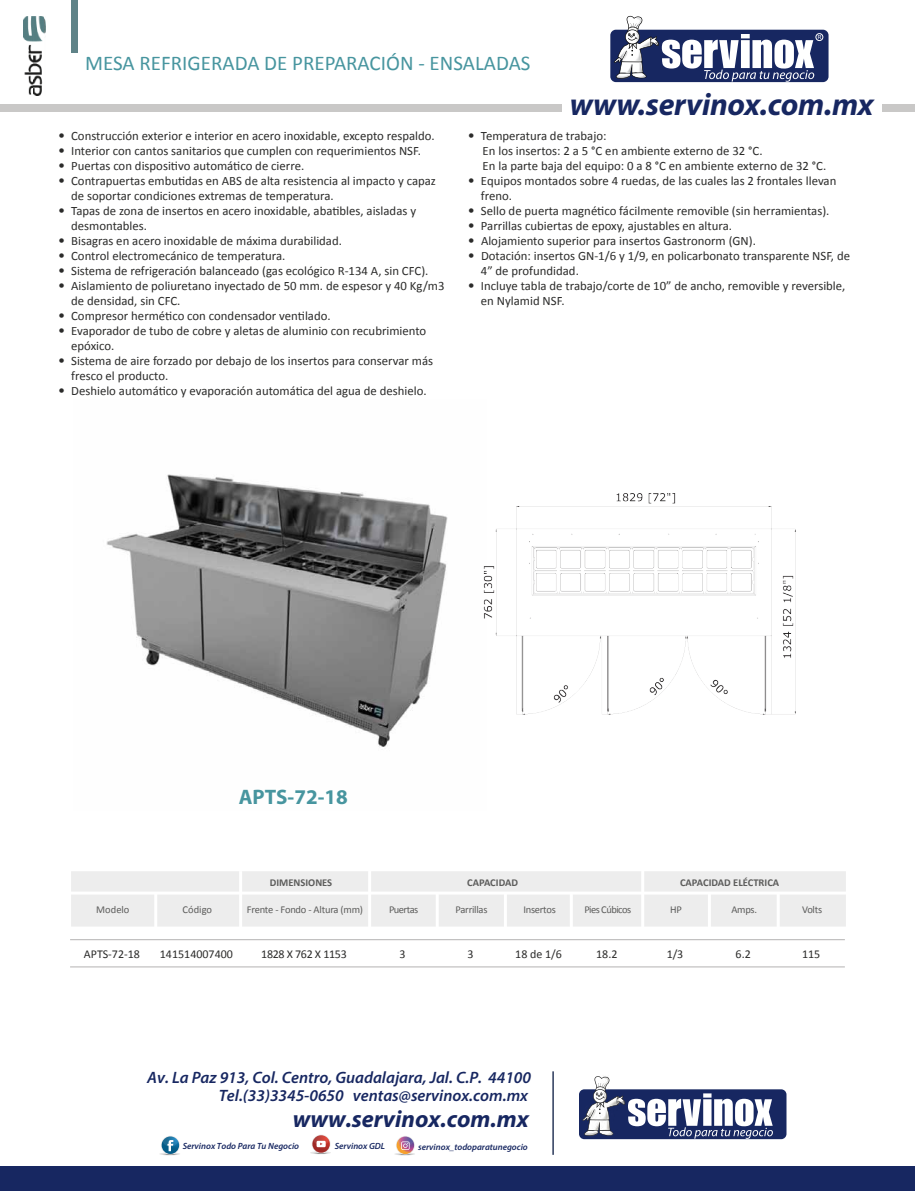
<style>
.page{position:relative;width:915px;height:1191px;background:#fff}
.page>*{position:absolute;margin:0;border:0;box-sizing:border-box;transform-origin:0 0}
.t1{font:italic 700 31.5px "Myriad Pro";letter-spacing:-.01em;color:#172761}
.t2{font:italic 700 24px "Myriad Pro";color:#172761}
.t3{font:21px "Calibri";color:#47959f}
.t4{font:700 21px "Myriad Pro";color:#47959f}
.t5{font:italic 600 16.5px/18px "Myriad Pro";color:#172761;text-align:right}
.t6{font:12.75px/15px "Calibri";color:#2b2b2a}
.t7{font:12px "Calibri";color:#2b2b2a}
.t8{font:12px "Calibri";letter-spacing:-.025em;color:#2b2b2a}
.t9{font:10.5px "Calibri";letter-spacing:-.025em;color:#5c5c5b}
.t10{font:700 10.5px "Calibri";color:#5c5c5b}
.t11{font:10.5px "Calibri";letter-spacing:-.05em;color:#5c5c5b}
.t12{font:italic 600 9px "Myriad Pro";color:#172761}
.s1{font-family:"Frutiger LT Std";font-weight:300}
</style>
<div class="page">
<img style="left:106px;top:474px;width:342px;height:273px">
<div style="left:71px;top:871px;width:774px;height:55px;background:#ededed"></div>
<hr style="left:70px;top:966px;width:774px;height:1px;background:#b4b3b3">
<hr style="left:70px;top:939px;width:774px;height:1px;background:#b4b3b3">
<hr style="left:64px;top:891px;width:784px;height:3px;background:#fff">
<hr style="left:239px;top:871px;width:3px;height:56px;background:#fff">
<hr style="left:154px;top:893px;width:3px;height:34px;background:#fff">
<hr style="left:435px;top:892px;width:3px;height:35px;background:#fff">
<hr style="left:368px;top:870px;width:3px;height:57px;background:#fff">
<hr style="left:776px;top:893px;width:3px;height:34px;background:#fff">
<hr style="left:707px;top:893px;width:3px;height:34px;background:#fff">
<hr style="left:641px;top:870px;width:3px;height:57px;background:#fff">
<hr style="left:569px;top:893px;width:3px;height:34px;background:#fff">
<hr style="left:503px;top:892px;width:3px;height:35px;background:#fff">
<img style="left:483px;top:493px;width:313px;height:222px">
<div style="left:71px;top:0;width:7px;height:52px;background:#5f8388"></div>
<div style="left:0;top:1166px;width:914px;height:25px;background:#172761"></div>
<div style="left:578px;top:1089px;width:208px;height:50px;background:#172761;border-radius:5px"></div>
<img style="left:578px;top:1105px;width:1px;height:16px">
<img style="left:578px;top:1121px;width:4px;height:18px">
<svg style="left:582px;top:1076px;width:190px;height:62px"></svg>
<hr style="left:394px;top:1152px;width:21px;height:3px;background:#1d1d1d;border-radius:50%">
<svg style="left:396px;top:1136px;width:18px;height:18px"></svg>
<hr style="left:159px;top:1152px;width:21px;height:3px;background:#1d1d1d;border-radius:50%">
<svg style="left:161px;top:1135px;width:19px;height:19px"></svg>
<svg style="left:162px;top:1136px;width:17px;height:18px"></svg>
<hr style="left:310px;top:1151px;width:21px;height:3px;background:#1d1d1d;border-radius:50%">
<svg style="left:312px;top:1135px;width:18px;height:17px"></svg>
<hr style="left:552px;top:1071px;width:1px;height:83px;background:#2b3a5b">
<div style="left:0;top:104px;width:561px;height:7px;background:#c9c8c7"></div>
<div style="left:882px;top:104px;width:32px;height:7px;background:#c9c8c7"></div>
<div style="left:610px;top:30px;width:218px;height:52px;background:#172761;border-radius:6px"></div>
<img style="left:610px;top:47px;width:1px;height:16px">
<img style="left:610px;top:63px;width:3px;height:19px">
<svg style="left:613px;top:15px;width:208px;height:67px"></svg>
<div style="left:815px;top:33px;width:7px;height:8px;border:1px solid #fff;border-radius:50%"></div>
<img style="left:24px;top:17px;width:22px;height:79px">
<h3 class="t3" style="left:85px;top:50px;width:446px">MESA REFRIGERADA DE PREPARACIÓN - ENSALADAS</h3>
<h1 class="t1" style="left:569px;top:83px;width:305px">www.servinox.com.mx</h1>
<p class="t6" style="left:58px;top:128px;width:378px"><span class="s1">•</span> Construcción exterior e interior en acero inoxidable, excepto respaldo.</p>
<p class="t6" style="left:58px;top:143px;width:364px"><span class="s1">•</span> Interior con cantos sanitarios que cumplen con requerimientos NSF.</p>
<p class="t6" style="left:58px;top:158px;width:247px"><span class="s1">•</span> Puertas con dispositivo automático de cierre.</p>
<p class="t6" style="left:71px;top:173px;width:366px;text-indent:-13px"><span class="s1">•</span> Contrapuertas embutidas en ABS de alta resistencia al impacto y capaz de soportar condiciones extremas de temperatura.</p>
<p class="t6" style="left:71px;top:203px;width:346px;text-indent:-13px"><span class="s1">•</span> Tapas de zona de insertos en acero inoxidable, abatibles, aisladas y desmontables.</p>
<p class="t6" style="left:58px;top:233px;width:285px"><span class="s1">•</span> Bisagras en acero inoxidable de máxima durabilidad.</p>
<p class="t6" style="left:58px;top:248px;width:228px"><span class="s1">•</span> Control electromecánico de temperatura.</p>
<p class="t6" style="left:58px;top:263px;width:371px"><span class="s1">•</span> Sistema de refrigeración balanceado (gas ecológico R-134 A, sin CFC).</p>
<p class="t6" style="left:71px;top:278px;width:375px;text-indent:-13px"><span class="s1">•</span> Aislamiento de poliuretano inyectado de 50 mm. de espesor y 40 Kg/m3 de densidad, sin CFC.</p>
<p class="t6" style="left:58px;top:308px;width:274px"><span class="s1">•</span> Compresor hermético con condensador ventilado.</p>
<p class="t6" style="left:71px;top:323px;width:356px;text-indent:-13px"><span class="s1">•</span> Evaporador de tubo de cobre y aletas de aluminio con recubrimiento epóxico.</p>
<p class="t6" style="left:71px;top:353px;width:363px;text-indent:-13px"><span class="s1">•</span> Sistema de aire forzado por debajo de los insertos para conservar más fresco el producto.</p>
<p class="t6" style="left:58px;top:383px;width:370px"><span class="s1">•</span> Deshielo automático y evaporación automática del agua de deshielo.</p>
<p class="t6" style="left:482px;top:128px;width:345px;text-indent:-14px"><span class="s1">•</span> Temperatura de trabajo:<br>En los insertos: 2 a 5 °C en ambiente externo de 32 °C.<br>En la parte baja del equipo: 0 a 8 °C en ambiente externo de 32 °C.</p>
<p class="t6" style="left:481px;top:173px;width:357px;text-indent:-13px"><span class="s1">•</span> Equipos montados sobre 4 ruedas, de las cuales las 2 frontales llevan freno.</p>
<p class="t6" style="left:468px;top:203px;width:362px"><span class="s1">•</span> Sello de puerta magnético fácilmente removible (sin herramientas).</p>
<p class="t6" style="left:468px;top:218px;width:265px"><span class="s1">•</span> Parrillas cubiertas de epoxy, ajustables en altura.</p>
<p class="t6" style="left:468px;top:233px;width:289px"><span class="s1">•</span> Alojamiento superior para insertos Gastronorm (GN).</p>
<p class="t6" style="left:480px;top:248px;width:370px;text-indent:-13px"><span class="s1">•</span> Dotación: insertos GN-1/6 y 1/9, en policarbonato transparente NSF, de<br>4” de profundidad.</p>
<p class="t6" style="left:480px;top:279px;width:366px;text-indent:-13px"><span class="s1">•</span> Incluye tabla de trabajo/corte de 10” de ancho, removible y reversible, en Nylamid NSF.</p>
<h3 class="t4" style="left:238px;top:783px;width:110px">APTS-72-18</h3>
<p class="t10" style="left:270px;top:875px;width:64px">DIMENSIONES</p>
<p class="t10" style="left:467px;top:875px;width:52px">CAPACIDAD</p>
<p class="t10" style="left:679px;top:876px;width:101px">CAPACIDAD ELÉCTRICA</p>
<p class="t9" style="left:96px;top:903px;width:35px">Modelo</p>
<p class="t9" style="left:182px;top:903px;width:31px">Código</p>
<p class="t9" style="left:247px;top:903px;width:118px">Frente - Fondo - Altura (mm)</p>
<p class="t11" style="left:389px;top:903px;width:31px">Puertas</p>
<p class="t9" style="left:455px;top:903px;width:33px">Parrillas</p>
<p class="t9" style="left:523px;top:903px;width:34px">Insertos</p>
<p class="t11" style="left:584px;top:903px;width:48px">Pies Cúbicos</p>
<p class="t9" style="left:670px;top:903px;width:13px">HP</p>
<p class="t9" style="left:731px;top:903px;width:27px">Amps.</p>
<p class="t9" style="left:801px;top:903px;width:22px">Volts</p>
<p class="t7" style="left:84px;top:946px;width:58px">APTS-72-18</p>
<p class="t7" style="left:160px;top:946px;width:75px">141514007400</p>
<p class="t8" style="left:261px;top:946px;width:87px">1828 X 762 X 1153</p>
<p class="t7" style="left:399px;top:946px;width:8px">3</p>
<p class="t7" style="left:467px;top:946px;width:8px">3</p>
<p class="t7" style="left:515px;top:946px;width:48px">18 de 1/6</p>
<p class="t7" style="left:596px;top:946px;width:23px">18.2</p>
<p class="t7" style="left:666px;top:946px;width:18px">1/3</p>
<p class="t7" style="left:735px;top:946px;width:17px">6.2</p>
<p class="t7" style="left:801px;top:946px;width:20px">115</p>
<p class="t5" style="left:147px;top:1067px;width:385px">Av. La Paz 913, Col. Centro, Guadalajara, Jal. C.P. 44100<br>Tel.(33)3345-0650 ventas@servinox.com.mx</p>
<h2 class="t2" style="left:293px;top:1103px;width:237px">www.servinox.com.mx</h2>
<p class="t12" style="left:183px;top:1140px;width:118px">Servinox Todo Para Tu Negocio</p>
<p class="t12" style="left:335px;top:1140px;width:52px">Servinox GDL</p>
<p class="t12" style="left:418px;top:1141px;width:111px">servinox_todoparatunegocio</p>
</div>
